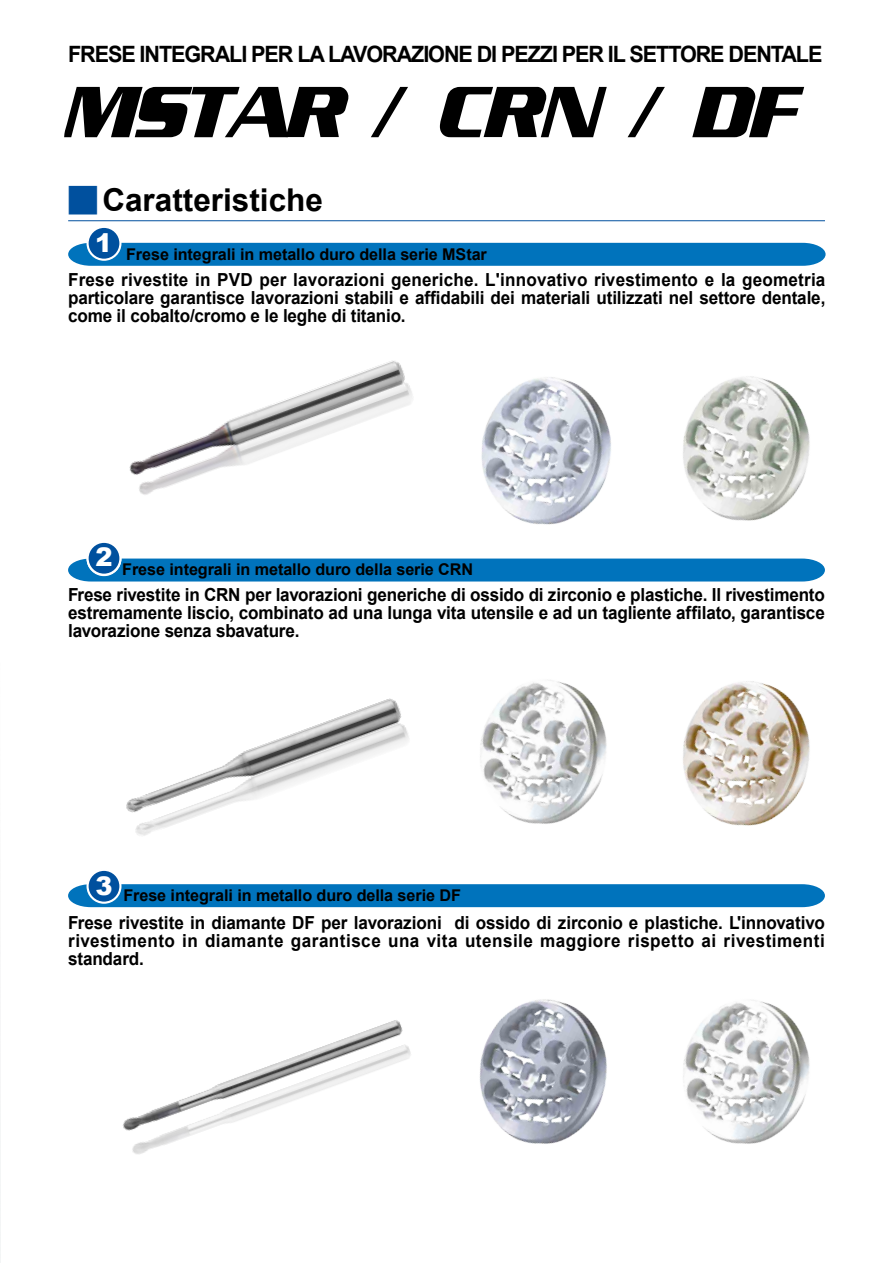
<style>
.page{position:relative;width:893px;height:1263px;background:#fff}
.page>*{position:absolute;margin:0;border:0;box-sizing:border-box;transform-origin:0 0}
.t1{font:79.5px "MMC English Logo";letter-spacing:-.1em;color:#000}
.t2{font:700 31.5px "Arial";color:#000}
.t3{font:900 25.65px "Arial";color:#fff}
.t4{font:700 22.5px "Arial";letter-spacing:-.05em;color:#000;scale:.96 1}
.t5{font:700 18px/18px "Arial";letter-spacing:-.01em;color:#000;text-align:justify;scale:.95 1}
.t6{font:700 16.2px "Arial";letter-spacing:-.005em;color:#000}
.s1{font-family:"MAK";font-weight:400;color:#00509e}
</style>
<div class="page">
<img style="left:0;top:662px;width:1px;height:601px">
<img style="left:480px;top:680px;width:127px;height:144px">
<img style="left:683px;top:1000px;width:127px;height:144px">
<img style="left:479px;top:999px;width:128px;height:145px">
<img style="left:669px;top:376px;width:141px;height:206px">
<img style="left:412px;top:377px;width:257px;height:205px">
<img style="left:683px;top:681px;width:127px;height:145px">
<img style="left:129px;top:360px;width:311px;height:171px">
<img style="left:126px;top:704px;width:283px;height:132px">
<img style="left:123px;top:1020px;width:288px;height:134px">
<hr style="left:68px;top:220px;width:757px;height:1px;background:#00509e">
<div style="left:68px;top:884px;width:757px;height:23px;background:#0073bc"></div>
<div style="left:68px;top:558px;width:757px;height:23px;background:#0073bc"></div>
<div style="left:68px;top:243px;width:758px;height:23px;background:#0073bc"></div>
<div style="left:88px;top:227px;width:32px;height:33px;background:#00509e;border-radius:50%"></div>
<div style="left:87px;top:226px;width:34px;height:35px;border:2px solid #fff;border-radius:50%"></div>
<div style="left:88px;top:542px;width:32px;height:33px;background:#00509e;border-radius:50%"></div>
<div style="left:87px;top:541px;width:34px;height:35px;border:2px solid #fff;border-radius:50%"></div>
<div style="left:88px;top:870px;width:32px;height:33px;background:#00509e;border-radius:50%"></div>
<div style="left:87px;top:869px;width:34px;height:35px;border:2px solid #fff;border-radius:50%"></div>
<p class="t4" style="left:68px;top:39px;width:787px">FRESE INTEGRALI PER LA LAVORAZIONE DI PEZZI PER IL SETTORE DENTALE</p>
<p class="t1" style="left:59px;top:74px;width:739px">MSTAR / CRN / DF</p>
<p class="t2" style="left:68px;top:179px;width:256px"><span class="s1">y</span>Caratteristiche</p>
<h3 class="t3" style="left:95px;top:225px;width:19px">1</h3>
<p class="t6" style="left:126px;top:243px;width:362px">Frese integrali in metallo duro della serie MStar</p>
<p class="t5" style="left:68px;top:271px;width:799px">Frese rivestite in PVD per lavorazioni generiche. L'innovativo rivestimento e la geometria particolare garantisce lavorazioni stabili e affidabili dei materiali utilizzati nel settore dentale, come il cobalto/cromo e le leghe di titanio.</p>
<h3 class="t3" style="left:95px;top:533px;width:19px">32</h3>
<p class="t6" style="left:122px;top:558px;width:352px">Frese integrali in metallo duro della serie CRN</p>
<p class="t5" style="left:68px;top:586px;width:798px">Frese rivestite in CRN per lavorazioni generiche di ossido di zirconio e plastiche. Il rivestimento estremamente liscio, combinato ad una lunga vita utensile e ad un tagliente affilato, garantisce lavorazione senza sbavature.</p>
<h3 class="t3" style="left:95px;top:867px;width:19px">3</h3>
<p class="t6" style="left:123px;top:884px;width:339px">Frese integrali in metallo duro della serie DF</p>
<p class="t5" style="left:68px;top:914px;width:798px">Frese rivestite in diamante DF per lavorazioni di ossido di zirconio e plastiche. L'innovativo rivestimento in diamante garantisce una vita utensile maggiore rispetto ai rivestimenti standard.</p>
</div>
